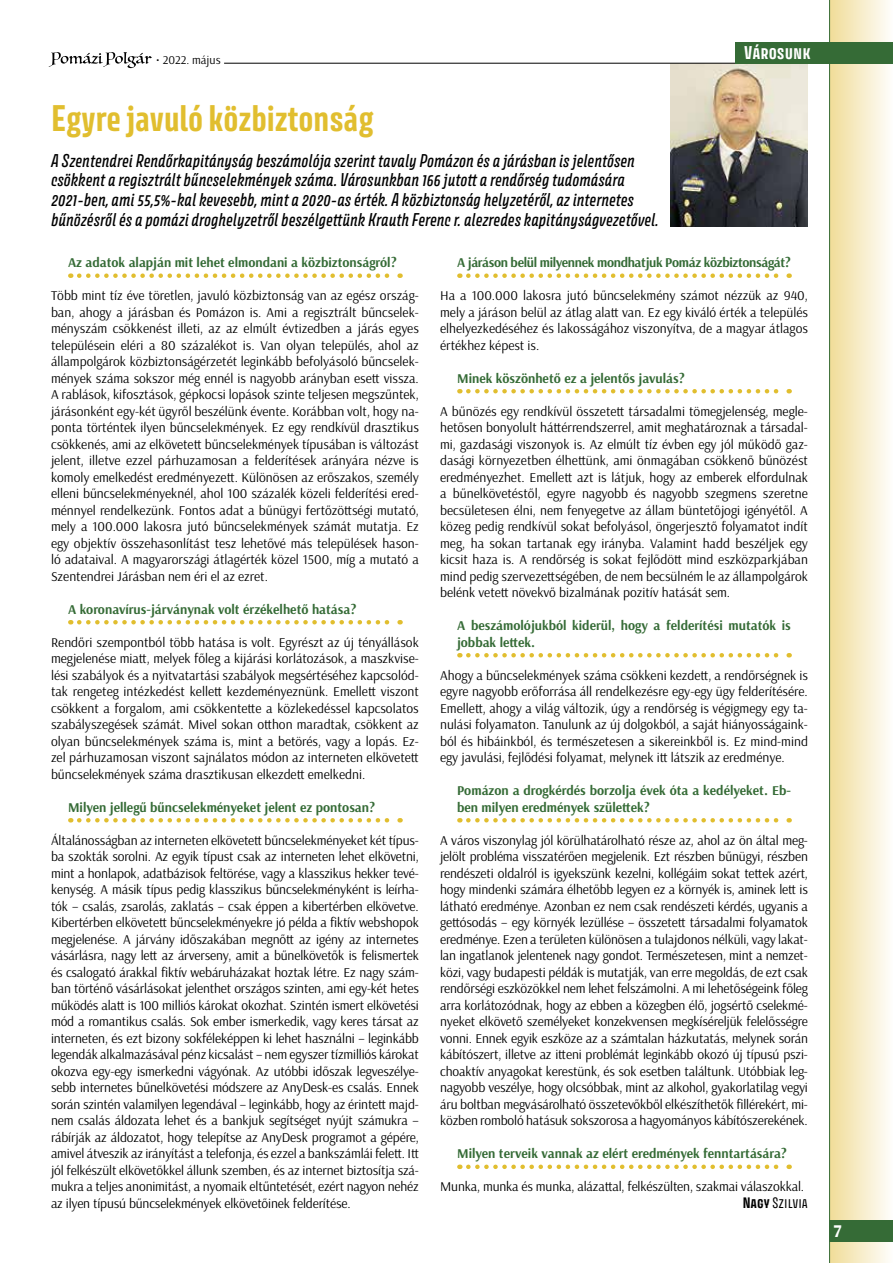
<style>
.page{position:relative;width:893px;height:1263px;background:#fff}
.page>*{position:absolute;margin:0;border:0;box-sizing:border-box;transform-origin:0 0}
.t1{font:700 33px "Avory I Latn";color:#e1be2f}
.t2{font:700 18px "Arsenal";color:#fff}
.t3{font:16.5px/19.5px "Avory I Latn Me It";color:#000}
.t4{font:700 16.5px "Avory I Latn";color:#fff}
.t5{font:13.5px/16.5px "Arsenal";color:#000;text-align:justify}
.t6{font:700 13.5px/16.5px "Arsenal";color:#356b36}
.t7{font:700 13.5px "Arsenal";letter-spacing:-.025em;color:#356b36}
.t8{font:13.5px "Avory I Latn";color:#000}
.t9{font:12px "Arsenal";color:#000}
.s1{font-weight:700}
</style>
<div class="page">
<div style="left:830px;top:0;width:63px;height:1263px;background:linear-gradient(to right,#f1dd99,#fefefc)"></div>
<hr style="left:829px;top:0;width:1px;height:1263px;background:#356b36">
<div style="left:829px;top:1220px;width:64px;height:22px;background:#356b36"></div>
<svg style="left:79px;top:273px;width:322px;height:5px"></svg>
<svg style="left:79px;top:620px;width:322px;height:4px"></svg>
<svg style="left:79px;top:818px;width:322px;height:4px"></svg>
<svg style="left:468px;top:273px;width:322px;height:5px"></svg>
<svg style="left:468px;top:389px;width:322px;height:4px"></svg>
<svg style="left:468px;top:653px;width:322px;height:4px"></svg>
<svg style="left:468px;top:818px;width:322px;height:4px"></svg>
<svg style="left:468px;top:1164px;width:322px;height:5px"></svg>
<img style="left:670px;top:63px;width:138px;height:163px">
<svg style="left:49px;top:52px;width:103px;height:16px"></svg>
<hr style="left:224px;top:63px;width:513px;height:1px;background:#000">
<div style="left:736px;top:42px;width:157px;height:21px;background:#356b36"></div>
<p class="t9" style="left:156px;top:52px;width:66px">• 2022. május</p>
<h1 class="t1" style="left:51px;top:97px;width:324px">Egyre javuló közbiztonság</h1>
<p class="t3" style="left:51px;top:151px;width:609px">A Szentendrei Rendőrkapitányság beszámolója szerint tavaly Pomázon és a járásban is jelentősen csökkent a regisztrált bűncselekmények száma. Városunkban 166 jutott a rendőrség tudomására 2021-ben, ami 55,5%-kal kevesebb, mint a 2020-as érték. A közbiztonság helyzetéről, az internetes bűnözésről és a pomázi droghelyzetről beszélgettünk Krauth Ferenc r. alezredes kapitányságvezetővel.</p>
<p class="t4" style="left:744px;top:42px;width:68px">Városunk</p>
<p class="t6" style="left:68px;top:255px;width:330px">Az adatok alapján mit lehet elmondani a közbiztonságról?</p>
<p class="t5" style="left:51px;top:287px;width:369px">Több mint tíz éve töretlen, javuló közbiztonság van az egész ország&shy;ban, ahogy a járásban és Pomázon is. Ami a regisztrált bűncselek&shy;ményszám csökkenést illeti, az az elmúlt évtizedben a járás egyes településein eléri a 80 százalékot is. Van olyan település, ahol az állampolgárok közbiztonságérzetét leginkább befolyásoló bűncselek&shy;mények száma sokszor még ennél is nagyobb arányban esett vissza.<br>A rablások, kifosztások, gépkocsi lopások szinte teljesen megszűntek, járásonként egy-két ügyről beszélünk évente. Korábban volt, hogy na&shy;ponta történtek ilyen bűncselekmények. Ez egy rendkívül drasztikus csökkenés, ami az elkövetett bűncselekmények típusában is változást jelent, illetve ezzel párhuzamosan a felderítések arányára nézve is komoly emelkedést eredményezett. Különösen az erőszakos, személy elleni bűncselekményeknél, ahol 100 százalék közeli felderítési ered&shy;ménnyel rendelkezünk. Fontos adat a bűnügyi fertőzöttségi mutató, mely a 100.000 lakosra jutó bűncselekmények számát mutatja. Ez egy objektív összehasonlítást tesz lehetővé más települések hason&shy;ló adataival. A magyarországi átlagérték közel 1500, míg a mutató a Szentendrei Járásban nem éri el az ezret.</p>
<p class="t6" style="left:68px;top:601px;width:290px">A koronavírus-járványnak volt érzékelhető hatása?</p>
<p class="t5" style="left:51px;top:634px;width:369px">Rendőri szempontból több hatása is volt. Egyrészt az új tényállások megjelenése miatt, melyek főleg a kijárási korlátozások, a maszkvise&shy;lési szabályok és a nyitvatartási szabályok megsértéséhez kapcsolód&shy;tak rengeteg intézkedést kellett kezdeményeznünk. Emellett viszont csökkent a forgalom, ami csökkentette a közlekedéssel kapcsolatos szabályszegések számát. Mivel sokan otthon maradtak, csökkent az olyan bűncselekmények száma is, mint a betörés, vagy a lopás. Ez&shy;zel párhuzamosan viszont sajnálatos módon az interneten elkövetett bűncselekmények száma drasztikusan elkezdett emelkedni.</p>
<p class="t6" style="left:68px;top:799px;width:309px">Milyen jellegű bűncselekményeket jelent ez pontosan?</p>
<p class="t5" style="left:51px;top:832px;width:369px">Általánosságban az interneten elkövetett bűncselekményeket két típus&shy;ba szokták sorolni. Az egyik típust csak az interneten lehet elkövetni, mint a honlapok, adatbázisok feltörése, vagy a klasszikus hekker tevé&shy;kenység. A másik típus pedig klasszikus bűncselekményként is leírha&shy;tók – csalás, zsarolás, zaklatás – csak éppen a kibertérben elkövetve.<br>Kibertérben elkövetett bűncselekményekre jó példa a fiktív webshopok megjelenése. A járvány időszakában megnőtt az igény az internetes vásárlásra, nagy lett az árverseny, amit a bűnelkövetők is felismertek és csalogató árakkal fiktív webáruházakat hoztak létre. Ez nagy szám&shy;ban történő vásárlásokat jelenthet országos szinten, ami egy-két hetes működés alatt is 100 milliós károkat okozhat. Szintén ismert elkövetési mód a romantikus csalás. Sok ember ismerkedik, vagy keres társat az interneten, és ezt bizony sokféleképpen ki lehet használni – leginkább legendák alkalmazásával pénz kicsalást – nem egyszer tízmilliós károkat okozva egy-egy ismerkedni vágyónak. Az utóbbi időszak legveszélye&shy;sebb internetes bűnelkövetési módszere az AnyDesk-es csalás. Ennek során szintén valamilyen legendával – leginkább, hogy az érintett majd&shy;nem csalás áldozata lehet és a bankjuk segítséget nyújt számukra – rábírják az áldozatot, hogy telepítse az AnyDesk programot a gépére, amivel átveszik az irányítást a telefonja, és ezzel a bankszámlái felett. Itt jól felkészült elkövetőkkel állunk szemben, és az internet biztosítja szá&shy;mukra a teljes anonimitást, a nyomaik eltűntetését, ezért nagyon nehéz az ilyen típusú bűncselekmények elkövetőinek felderítése.</p>
<p class="t7" style="left:457px;top:254px;width:335px">A járáson belül milyennek mondhatjuk Pomáz közbiztonságát?</p>
<p class="t5" style="left:440px;top:287px;width:369px">Ha a 100.000 lakosra jutó bűncselekmény számot nézzük az 940, mely a járáson belül az átlag alatt van. Ez egy kiváló érték a település elhelyezkedéséhez és lakosságához viszonyítva, de a magyar átlagos értékhez képest is.</p>
<p class="t6" style="left:457px;top:370px;width:229px">Minek köszönhető ez a jelentős javulás?</p>
<p class="t5" style="left:440px;top:403px;width:369px">A bűnözés egy rendkívül összetett társadalmi tömegjelenség, megle&shy;hetősen bonyolult háttérrendszerrel, amit meghatároznak a társadal&shy;mi, gazdasági viszonyok is. Az elmúlt tíz évben egy jól működő gaz&shy;dasági környezetben élhettünk, ami önmagában csökkenő bűnözést eredményezhet. Emellett azt is látjuk, hogy az emberek elfordulnak a bűnelkövetéstől, egyre nagyobb és nagyobb szegmens szeretne becsületesen élni, nem fenyegetve az állam büntetőjogi igényétől. A közeg pedig rendkívül sokat befolyásol, öngerjesztő folyamatot indít meg, ha sokan tartanak egy irányba. Valamint hadd beszéljek egy kicsit haza is. A rendőrség is sokat fejlődött mind eszközparkjában mind pedig szervezettségében, de nem becsülném le az állampolgárok belénk vetett növekvő bizalmának pozitív hatását sem.</p>
<p class="t6" style="left:457px;top:618px;width:335px">A beszámolójukból kiderül, hogy a felderítési mutatók is jobbak lettek.</p>
<p class="t5" style="left:440px;top:667px;width:369px">Ahogy a bűncselekmények száma csökkeni kezdett, a rendőrségnek is egyre nagyobb erőforrása áll rendelkezésre egy-egy ügy felderítésére.<br>Emellett, ahogy a világ változik, úgy a rendőrség is végigmegy egy ta&shy;nulási folyamaton. Tanulunk az új dolgokból, a saját hiányosságaink&shy;ból és hibáinkból, és természetesen a sikereinkből is. Ez mind-mind egy javulási, fejlődési folyamat, melynek itt látszik az eredménye.</p>
<p class="t6" style="left:457px;top:783px;width:335px">Pomázon a drogkérdés borzolja évek óta a kedélyeket. Eb&shy;ben milyen eredmények születtek?</p>
<p class="t5" style="left:440px;top:832px;width:369px">A város viszonylag jól körülhatárolható része az, ahol az ön által meg&shy;jelölt probléma visszatérően megjelenik. Ezt részben bűnügyi, részben rendészeti oldalról is igyekszünk kezelni, kollégáim sokat tettek azért, hogy mindenki számára élhetőbb legyen ez a környék is, aminek lett is látható eredménye. Azonban ez nem csak rendészeti kérdés, ugyanis a gettósodás – egy környék lezüllése – összetett társadalmi folyamatok eredménye. Ezen a területen különösen a tulajdonos nélküli, vagy lakat&shy;lan ingatlanok jelentenek nagy gondot. Természetesen, mint a nemzet&shy;közi, vagy budapesti példák is mutatják, van erre megoldás, de ezt csak rendőrségi eszközökkel nem lehet felszámolni. A mi lehetőségeink főleg arra korlátozódnak, hogy az ebben a közegben élő, jogsértő cselekmé&shy;nyeket elkövető személyeket konzekvensen megkíséreljük felelősségre vonni. Ennek egyik eszköze az a számtalan házkutatás, melynek során kábítószert, illetve az itteni problémát leginkább okozó új típusú pszi&shy;choaktív anyagokat kerestünk, és sok esetben találtunk. Utóbbiak leg&shy;nagyobb veszélye, hogy olcsóbbak, mint az alkohol, gyakorlatilag vegyi áru boltban megvásárolható összetevőkből elkészíthetők fillérekért, mi&shy;közben romboló hatásuk sokszorosa a hagyományos kábítószerekének.</p>
<p class="t6" style="left:457px;top:1145px;width:331px">Milyen terveik vannak az elért eredmények fenntartására?</p>
<p class="t5" style="left:440px;top:1178px;width:366px">Munka, munka és munka, alázattal, felkészülten, szakmai válaszokkal.</p>
<p class="t8" style="left:743px;top:1194px;width:67px"><span class="s1">Nagy</span> SZILVIA</p>
<h2 class="t2" style="left:833px;top:1220px;width:10px">7</h2>
</div>
